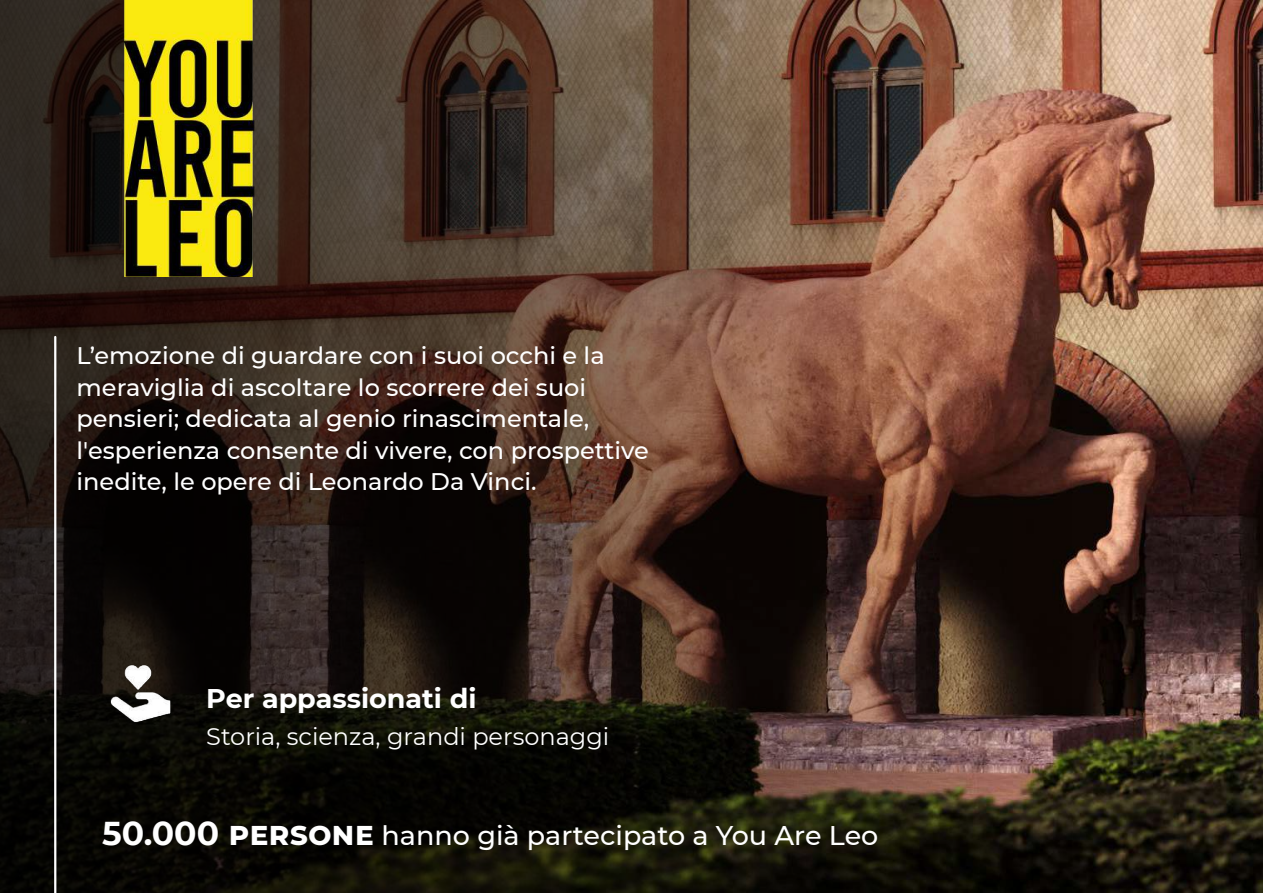
<style>
.page{position:relative;width:1263px;height:893px;background:#fff}
.page>*{position:absolute;margin:0;border:0;box-sizing:border-box;transform-origin:0 0}
.t1{font:500 27px "Montserrat";color:#fff}
.t2{font:700 27px "Montserrat";color:#fff}
.t3{font:500 24px/31.5px "Montserrat";color:#fff}
.t4{font:24px "Montserrat";color:#fff}
.s1{font-weight:700;font-size:33px}
</style>
<div class="page">
<img style="left:1071px;top:0;width:192px;height:893px">
<img style="left:0;top:0;width:1071px;height:893px">
<hr style="left:54px;top:337px;width:2px;height:556px;background:#fff">
<img style="left:100px;top:653px;width:81px;height:81px">
<img style="left:94px;top:0;width:191px;height:276px">
<p class="t3" style="left:77px;top:339px;width:574px">L’emozione di guardare con i suoi occhi e la meraviglia di ascoltare lo scorrere dei suoi pensieri; dedicata al genio rinascimentale, l'esperienza consente di vivere, con prospettive inedite, le opere di Leonardo Da Vinci.</p>
<p class="t2" style="left:206px;top:678px;width:272px">Per appassionati di</p>
<p class="t4" style="left:206px;top:720px;width:405px">Storia, scienza, grandi personaggi</p>
<p class="t1" style="left:102px;top:817px;width:778px"><span class="s1">50.000 persone</span> hanno già partecipato a You Are Leo</p>
</div>
